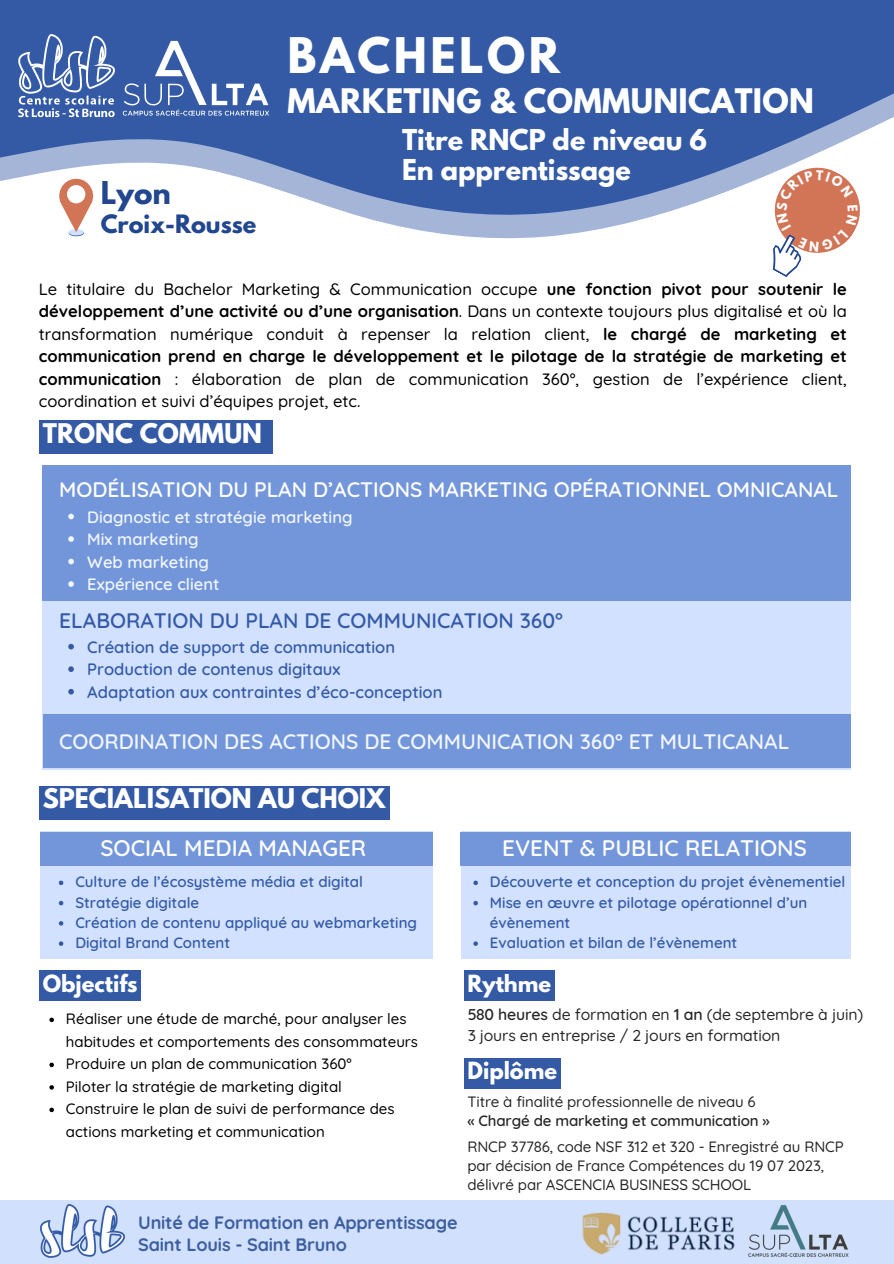
<style>
.page{position:relative;width:894px;height:1264px;background:#fff}
.page>*{position:absolute;margin:0;border:0;box-sizing:border-box;transform-origin:0 0}
.t1{font:700 43.5px "League Spartan";letter-spacing:.08em;color:#fff}
.t2{font:700 30px "League Spartan";letter-spacing:.01em;color:#fff}
.t3{font:700 27.75px "League Spartan";color:#22478f}
.t4{font:700 25.5px "League Spartan";color:#fff}
.t5{font:700 24px "League Spartan";color:#fff}
.t6{font:600 22.5px "Quicksand";color:#fff}
.t7{font:700 22.5px "League Spartan";color:#22478f}
.t8{font:600 21px "Quicksand";color:#fff}
.t9{font:600 21px "Quicksand";color:#f1f6ff}
.t10{font:600 21px "Quicksand";color:#345aa6}
.t11{font:700 21px "League Spartan";color:#fff}
.t12{font:700 18px/22.5px "Quicksand";letter-spacing:-.01em;color:#22478f}
.t13{font:500 16.5px/22.5px "Quicksand";color:#000;text-align:justify}
.t14{font:600 16.5px/22.5px "Quicksand";color:#345aa6}
.t15{font:600 16.5px "Quicksand";color:#f1f6ff}
.t16{font:500 15.75px/20.2px "Quicksand";letter-spacing:-.01em;color:#000}
.t17{font:500 15px/22.5px "Quicksand";color:#000}
.t18{font:600 15px/20.2px "Quicksand";color:#345aa6}
.t19{font:600 15px "Quicksand";letter-spacing:-.01em;color:#000}
.s1{font-weight:700}
.s2{font-weight:600}
</style>
<div class="page">
<svg style="left:68px;top:218px;width:578px;height:21px"></svg>
<svg style="left:0;top:0;width:893px;height:218px;fill:#345aa6"></svg>
<div style="left:43px;top:465px;width:807px;height:304px;background:#d1e1ff"></div>
<svg style="left:18px;top:34px;width:97px;height:84px"></svg>
<div style="left:0;top:1199px;width:893px;height:64px;background:#d1e0fd"></div>
<svg style="left:69px;top:230px;width:15px;height:6px"></svg>
<div style="left:69px;top:229px;width:15px;height:6px;background:#d1e1ff;border-radius:50%"></div>
<svg style="left:59px;top:179px;width:34px;height:53px"></svg>
<div style="left:67px;top:185px;width:18px;height:18px;background:#fff;border-radius:50%"></div>
<img style="left:40px;top:1204px;width:85px;height:53px">
<div style="left:43px;top:465px;width:807px;height:136px;background:#7396db"></div>
<img style="left:748px;top:1205px;width:101px;height:52px">
<svg style="left:122px;top:41px;width:147px;height:75px"></svg>
<div style="left:40px;top:831px;width:392px;height:127px;background:#d1e1ff"></div>
<div style="left:40px;top:831px;width:393px;height:34px;background:#7396db"></div>
<div style="left:460px;top:831px;width:390px;height:127px;background:#d1e1ff"></div>
<div style="left:460px;top:831px;width:390px;height:34px;background:#7396db"></div>
<img style="left:582px;top:1212px;width:153px;height:43px">
<svg style="left:49px;top:1017px;width:5px;height:5px"></svg>
<svg style="left:49px;top:1062px;width:5px;height:5px"></svg>
<svg style="left:49px;top:1085px;width:5px;height:4px"></svg>
<svg style="left:49px;top:1107px;width:5px;height:5px"></svg>
<div style="left:39px;top:970px;width:102px;height:31px;background:#345aa6"></div>
<div style="left:464px;top:1058px;width:96px;height:30px;background:#345aa6"></div>
<div style="left:39px;top:420px;width:233px;height:33px;background:#345aa6"></div>
<svg style="left:68px;top:513px;width:6px;height:6px"></svg>
<svg style="left:68px;top:536px;width:6px;height:6px"></svg>
<svg style="left:68px;top:558px;width:6px;height:6px"></svg>
<svg style="left:68px;top:581px;width:6px;height:6px"></svg>
<div style="left:43px;top:714px;width:807px;height:53px;background:#7396db"></div>
<div style="left:39px;top:786px;width:350px;height:33px;background:#345aa6"></div>
<svg style="left:59px;top:880px;width:4px;height:5px"></svg>
<svg style="left:59px;top:900px;width:4px;height:5px"></svg>
<svg style="left:59px;top:921px;width:4px;height:4px"></svg>
<svg style="left:59px;top:941px;width:4px;height:4px"></svg>
<svg style="left:473px;top:880px;width:5px;height:5px"></svg>
<svg style="left:473px;top:900px;width:5px;height:5px"></svg>
<svg style="left:473px;top:941px;width:5px;height:4px"></svg>
<div style="left:464px;top:970px;width:90px;height:31px;background:#345aa6"></div>
<svg style="left:68px;top:644px;width:6px;height:5px"></svg>
<svg style="left:68px;top:666px;width:6px;height:6px"></svg>
<svg style="left:68px;top:689px;width:6px;height:5px"></svg>
<svg style="left:763px;top:162px;width:102px;height:115px"></svg>
<h6 class="t1" style="left:287px;top:34px;width:274px">BACHELOR</h6>
<h6 class="t2" style="left:287px;top:86px;width:527px">MARKETING &amp; COMMUNICATION</h6>
<p class="t3" style="left:101px;top:179px;width:72px">Lyon</p>
<p class="t7" style="left:101px;top:213px;width:157px">Croix-Rousse</p>
<p class="t4" style="left:402px;top:127px;width:306px">Titre RNCP de niveau 6</p>
<h2 class="t4" style="left:402px;top:157px;width:230px">En apprentissage</h2>
<p class="t13" style="left:39px;top:277px;width:809px">Le titulaire du Bachelor Marketing &amp; Communication occupe <span class="s1">une fonction pivot pour soutenir le développement d’une activité ou d’une organisation</span>. Dans un contexte toujours plus digitalisé et où la transformation numérique conduit à repenser la relation client, <span class="s1">le chargé de marketing et communication prend en charge le développement et le pilotage de la stratégie de marketing et communication</span> : élaboration de plan de communication 360°, gestion de l’expérience client, coordination et suivi d’équipes projet, etc.</p>
<p class="t5" style="left:43px;top:421px;width:221px">TRONC COMMUN</p>
<p class="t8" style="left:59px;top:475px;width:780px">MODÉLISATION DU PLAN D’ACTIONS MARKETING OPÉRATIONNEL OMNICANAL</p>
<p class="t15" style="left:87px;top:506px;width:266px">Diagnostic et stratégie marketing</p>
<p class="t15" style="left:87px;top:528px;width:113px">Mix marketing</p>
<h4 class="t15" style="left:87px;top:551px;width:123px">Web marketing</h4>
<p class="t15" style="left:87px;top:573px;width:134px">Expérience client</p>
<p class="t10" style="left:59px;top:607px;width:505px">ELABORATION DU PLAN DE COMMUNICATION 360°</p>
<p class="t14" style="left:87px;top:635px;width:356px">Création de support de communication<br>Production de contenus digitaux<br>Adaptation aux contraintes d’éco-conception</p>
<p class="t9" style="left:59px;top:728px;width:731px">COORDINATION DES ACTIONS DE COMMUNICATION 360° ET MULTICANAL</p>
<h4 class="t5" style="left:43px;top:786px;width:344px">SPÉCIALISATION AU CHOIX</h4>
<p class="t6" style="left:100px;top:833px;width:267px">SOCIAL MEDIA MANAGER</p>
<h2 class="t18" style="left:75px;top:871px;width:289px">Culture de l’écosystème média et digital</h2>
<h4 class="t18" style="left:75px;top:891px;width:125px">Stratégie digitale</h4>
<p class="t18" style="left:75px;top:912px;width:343px">Création de contenu appliqué au webmarketing</p>
<p class="t18" style="left:75px;top:932px;width:156px">Digital Brand Content</p>
<h5 class="t11" style="left:43px;top:972px;width:96px">Objectifs</h5>
<h1 class="t17" style="left:66px;top:1007px;width:353px">Réaliser une étude de marché, pour analyser les habitudes et comportements des consommateurs</h1>
<h3 class="t17" style="left:66px;top:1052px;width:287px">Produire un plan de communication 360°</h3>
<h3 class="t17" style="left:66px;top:1074px;width:277px">Piloter la stratégie de marketing digital</h3>
<p class="t17" style="left:66px;top:1097px;width:330px">Construire le plan de suivi de performance des actions marketing et communication</p>
<p class="t12" style="left:138px;top:1210px;width:321px">Unité de Formation en Apprentissage<br>Saint Louis - Saint Bruno</p>
<h4 class="t6" style="left:502px;top:833px;width:306px">EVENT &amp; PUBLIC RELATIONS</h4>
<p class="t18" style="left:490px;top:871px;width:357px">Découverte et conception du projet évènementiel</p>
<p class="t18" style="left:490px;top:891px;width:319px">Mise en œuvre et pilotage opérationnel d’un évènement</p>
<h4 class="t18" style="left:490px;top:932px;width:249px">Evaluation et bilan de l’évènement</h4>
<p class="t11" style="left:467px;top:972px;width:85px">Rythme</p>
<p class="t16" style="left:467px;top:1004px;width:397px"><span class="s2">580 heures</span> de formation en <span class="s2">1 an</span> (de septembre à juin)<br>3 jours en entreprise / 2 jours en formation</p>
<p class="t11" style="left:467px;top:1060px;width:91px">Diplôme</p>
<p class="t17" style="left:467px;top:1089px;width:290px">Titre à finalité professionnelle de niveau 6</p>
<p class="t19" style="left:467px;top:1110px;width:304px">« Chargé de marketing et communication »</p>
<p class="t17" style="left:467px;top:1137px;width:377px;line-height:19px">RNCP 37786, code NSF 312 et 320 - Enregistré au RNCP par décision de France Compétences du 19 07 2023, délivré par ASCENCIA BUSINESS SCHOOL</p>
</div>
